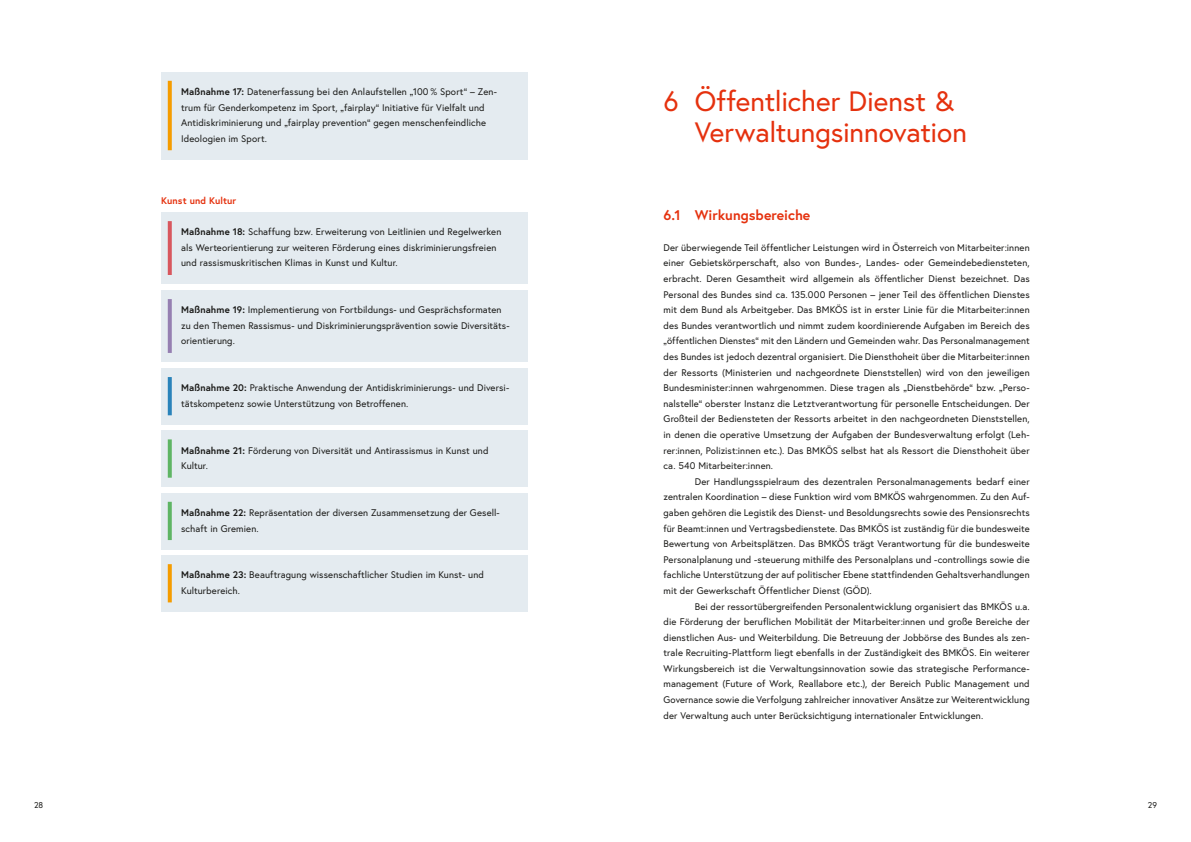
<style>
.page{position:relative;width:1191px;height:842px;background:#fff}
.page>*{position:absolute;margin:0;border:0;box-sizing:border-box;transform-origin:0 0}
.t1{font:28px/31.2px "Europa Austria";letter-spacing:-.005em;color:#e5310e}
.t2{font:700 14px "Europa Austria";color:#e5310e}
.p_Erstzeileneinzug{font:9.6px/15.6px "Europa Austria";letter-spacing:.01em;color:#1a1a18;text-align:justify}
.Infobox_p_Infobox_Schwerpunkt-5{font:9.6px/15.6px "Europa Austria";letter-spacing:.01em;color:#1a1a18}
.Infobox_p_Infobox_Schwerpunkt-1{font:9.6px/15.6px "Europa Austria";letter-spacing:.01em;color:#1a1a18}
.Infobox_p_Infobox_Schwerpunkt-4{font:9.6px/15.6px "Europa Austria";letter-spacing:.01em;color:#1a1a18}
.Infobox_p_Infobox_Schwerpunkt-2{font:9.6px/15.6px "Europa Austria";letter-spacing:.01em;color:#1a1a18}
.Infobox_p_Infobox_Schwerpunkt-3{font:9.6px/15.6px "Europa Austria";letter-spacing:.01em;color:#1a1a18}
.Infobox_p_Infobox_Titel_rot{font:700 9.6px "Europa Austria";letter-spacing:.01em;color:#e5310e}
.t3{font:8.5px "Europa Austria";color:#1a1a18}
.s1{font-weight:700}
</style>
<div class="page">
<div style="left:161px;top:72px;width:366px;height:87px;background:#e4ebf0"></div>
<svg style="left:168px;top:81px;width:4px;height:69px"></svg>
<div style="left:161px;top:212px;width:366px;height:72px;background:#e4ebf0"></div>
<svg style="left:168px;top:221px;width:4px;height:54px"></svg>
<div style="left:161px;top:290px;width:366px;height:72px;background:#e4ebf0"></div>
<svg style="left:168px;top:299px;width:4px;height:54px"></svg>
<div style="left:161px;top:368px;width:366px;height:56px;background:#e4ebf0"></div>
<svg style="left:168px;top:377px;width:4px;height:38px"></svg>
<div style="left:161px;top:430px;width:366px;height:57px;background:#e4ebf0"></div>
<svg style="left:168px;top:439px;width:4px;height:39px"></svg>
<div style="left:161px;top:493px;width:366px;height:56px;background:#e4ebf0"></div>
<svg style="left:168px;top:502px;width:4px;height:38px"></svg>
<div style="left:161px;top:555px;width:366px;height:57px;background:#e4ebf0"></div>
<svg style="left:168px;top:564px;width:4px;height:38px"></svg>
<p class="Infobox_p_Infobox_Schwerpunkt-5" style="left:181px;top:84px;width:317px"><span class="s1">Maßnahme 17:</span> Datenerfassung bei den Anlaufstellen „100 % Sport“ – Zen&shy;trum für Genderkompetenz im Sport, „fairplay“ Initiative für Vielfalt und Antidiskriminierung und „fairplay prevention“ gegen menschenfeindliche Ideologien im Sport.</p>
<p class="Infobox_p_Infobox_Titel_rot" style="left:161px;top:194px;width:76px">Kunst und Kultur</p>
<p class="Infobox_p_Infobox_Schwerpunkt-1" style="left:181px;top:224px;width:322px"><span class="s1">Maßnahme 18:</span> Schaffung bzw. Erweiterung von Leitlinien und Regelwerken als Werteorientierung zur weiteren Förderung eines diskriminierungsfreien und rassismuskritischen Klimas in Kunst und Kultur.</p>
<p class="Infobox_p_Infobox_Schwerpunkt-2" style="left:181px;top:302px;width:330px"><span class="s1">Maßnahme 19:</span> Implementierung von Fortbildungs- und Gesprächsformaten zu den Themen Rassismus- und Diskriminierungsprävention sowie Diversitäts&shy;orientierung.</p>
<p class="Infobox_p_Infobox_Schwerpunkt-3" style="left:181px;top:380px;width:329px"><span class="s1">Maßnahme 20:</span> Praktische Anwendung der Antidiskriminierungs- und Diversi&shy;tätskompetenz sowie Unterstützung von Betroffenen.</p>
<p class="Infobox_p_Infobox_Schwerpunkt-4" style="left:181px;top:442px;width:309px"><span class="s1">Maßnahme 21:</span> Förderung von Diversität und Antirassismus in Kunst und<br>Kultur.</p>
<p class="Infobox_p_Infobox_Schwerpunkt-4" style="left:181px;top:505px;width:320px"><span class="s1">Maßnahme 22:</span> Repräsentation der diversen Zusammensetzung der Gesell&shy;schaft in Gremien.</p>
<p class="Infobox_p_Infobox_Schwerpunkt-5" style="left:181px;top:567px;width:304px"><span class="s1">Maßnahme 23:</span> Beauftragung wissenschaftlicher Studien im Kunst- und<br>Kulturbereich.</p>
<h1 class="t1" style="left:694px;top:85px;width:274px;text-indent:-31px">6 Öffentlicher Dienst &amp;<br>Verwaltungsinnovation</h1>
<h2 class="t2" style="left:663px;top:205px;width:148px">6.1 Wirkungsbereiche</h2>
<p class="p_Erstzeileneinzug" style="left:663px;top:240px;width:368px">Der überwiegende Teil öffentlicher Leistungen wird in Österreich von Mitarbeiter:innen einer Gebietskörperschaft, also von Bundes-, Landes- oder Gemeindebediensteten, erbracht. Deren Gesamtheit wird allgemein als öffentlicher Dienst bezeichnet. Das Personal des Bundes sind ca. 135.000 Personen – jener Teil des öffentlichen Dienstes mit dem Bund als Arbeitgeber. Das BMKÖS ist in erster Linie für die Mitarbeiter:innen des Bundes verantwortlich und nimmt zudem koordinierende Aufgaben im Bereich des „öffentlichen Dienstes“ mit den Ländern und Gemeinden wahr. Das Personalmanagement des Bundes ist jedoch dezentral organisiert. Die Diensthoheit über die Mitarbeiter:innen der Ressorts (Ministerien und nachgeordnete Dienststellen) wird von den jeweiligen Bundesminister:innen wahrgenommen. Diese tragen als „Dienstbehörde“ bzw. „Perso&shy;nalstelle“ oberster Instanz die Letztverantwortung für personelle Entscheidungen. Der Großteil der Bediensteten der Ressorts arbeitet in den nachgeordneten Dienststellen, in denen die operative Umsetzung der Aufgaben der Bundesverwaltung erfolgt (Leh&shy;rer:innen, Polizist:innen etc.). Das BMKÖS selbst hat als Ressort die Diensthoheit über ca. 540 Mitarbeiter:innen.</p>
<p class="p_Erstzeileneinzug" style="left:663px;top:473px;width:368px;text-indent:31px">Der Handlungsspielraum des dezentralen Personalmanagements bedarf einer zentralen Koordination – diese Funktion wird vom BMKÖS wahrgenommen. Zu den Auf&shy;gaben gehören die Legistik des Dienst- und Besoldungsrechts sowie des Pensionsrechts für Beamt:innen und Vertragsbedienstete. Das BMKÖS ist zuständig für die bundesweite Bewertung von Arbeitsplätzen. Das BMKÖS trägt Verantwortung für die bundesweite Personalplanung und -steuerung mithilfe des Personalplans und -controllings sowie die fachliche Unterstützung der auf politischer Ebene stattfindenden Gehaltsverhandlungen mit der Gewerkschaft Öffentlicher Dienst (GÖD).</p>
<p class="p_Erstzeileneinzug" style="left:663px;top:598px;width:368px;text-indent:31px">Bei der ressortübergreifenden Personalentwicklung organisiert das BMKÖS u.a. die Förderung der beruflichen Mobilität der Mitarbeiter:innen und große Bereiche der dienstlichen Aus- und Weiterbildung. Die Betreuung der Jobbörse des Bundes als zen&shy;trale Recruiting-Plattform liegt ebenfalls in der Zuständigkeit des BMKÖS. Ein weiterer Wirkungsbereich ist die Verwaltungsinnovation sowie das strategische Performance&shy;management (Future of Work, Reallabore etc.), der Bereich Public Management und Governance sowie die Verfolgung zahlreicher innovativer Ansätze zur Weiterentwicklung der Verwaltung auch unter Berücksichtigung internationaler Entwicklungen.</p>
<p class="t3" style="left:34px;top:800px;width:11px">28</p>
<p class="t3" style="left:1147px;top:800px;width:11px">29</p>
</div>
